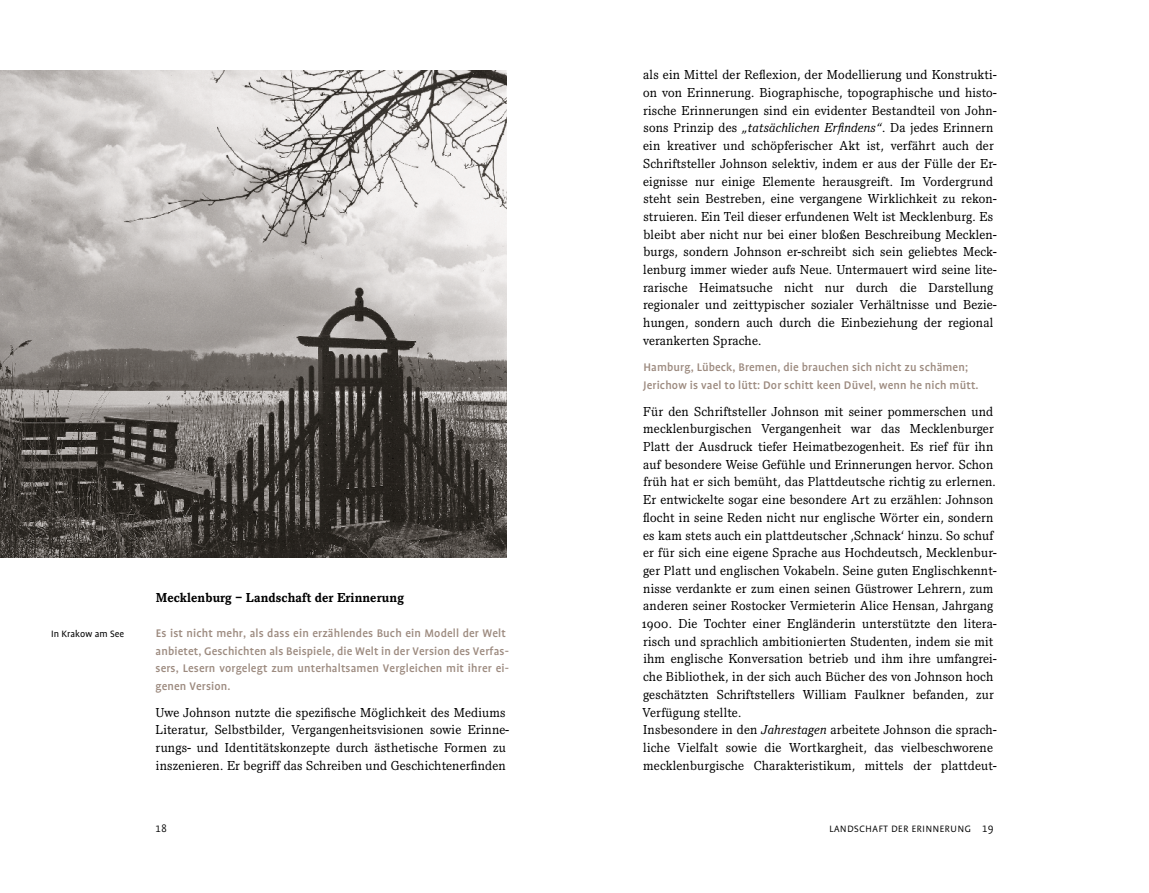
<style>
.page{position:relative;width:1149px;height:893px;background:#fff}
.page>*{position:absolute;margin:0;border:0;box-sizing:border-box;transform-origin:0 0}
.t1{font:13.5px/17.7px "Pacella EF";letter-spacing:.02em;color:#000}
.t2{font:700 13.5px "Pacella EF";letter-spacing:.01em;color:#000}
.t3{font:500 12.6px/17.7px "Profile";letter-spacing:.01em;color:#9d8b80}
.t4{font:300 12.45px "Profile SC";letter-spacing:.005em;color:#000}
.t5{font:10.5px "Profile";letter-spacing:.005em;color:#000}
.s1{font-style:italic}
.s2{font-family:"Pacella SCEF"}
</style>
<div class="page">
<img style="left:0;top:70px;width:506px;height:487px">
<p class="t5" style="left:51px;top:628px;width:75px">In Krakow am See</p>
<p class="t1" style="left:642px;top:66px;width:355px">als ein Mittel der Reflexion, der Modellierung und Konstrukti&shy;on von Erinnerung. Biographische, topographische und histo&shy;rische Erinnerungen sind ein evidenter Bestandteil von John&shy;sons Prinzip des <span class="s1">„tatsächlichen Erfindens“</span>. Da jedes Erinnern ein kreativer und schöpferischer Akt ist, verfährt auch der Schriftsteller Johnson selektiv, indem er aus der Fülle der Er&shy;eignisse nur einige Elemente herausgreift. Im Vordergrund steht sein Bestreben, eine vergangene Wirklichkeit zu rekon&shy;struieren. Ein Teil dieser erfundenen Welt ist Mecklenburg. Es bleibt aber nicht nur bei einer bloßen Beschreibung Mecklen&shy;burgs, sondern Johnson er-schreibt sich sein geliebtes Meck&shy;lenburg immer wieder aufs Neue. Untermauert wird seine lite&shy;rarische Heimatsuche nicht nur durch die Darstellung regionaler und zeittypischer sozialer Verhältnisse und Bezie&shy;hungen, sondern auch durch die Einbeziehung der regional verankerten Sprache.</p>
<p class="t2" style="left:156px;top:589px;width:249px">Mecklenburg – Landschaft der Erinnerung</p>
<p class="t3" style="left:155px;top:624px;width:355px">Es ist nicht mehr, als dass ein erzählendes Buch ein Modell der Welt anbietet, Geschichten als Beispiele, die Welt in der Version des Verfas&shy;sers, Lesern vorgelegt zum unterhaltsamen Vergleichen mit ihrer ei&shy;genen Version.</p>
<p class="t1" style="left:155px;top:703px;width:355px">Uwe Johnson nutzte die spezifische Möglichkeit des Mediums Literatur, Selbstbilder, Vergangenheitsvisionen sowie Erinne&shy;rungs- und Identitätskonzepte durch ästhetische Formen zu inszenieren. Er begriff das Schreiben und Geschichtenerfinden</p>
<p class="t3" style="left:643px;top:359px;width:337px">Hamburg, Lübeck, Bremen, die brauchen sich nicht zu schämen;<br>Jerichow is vael to lütt: Dor schitt keen Düvel, wenn he nich mütt.</p>
<p class="t1" style="left:641px;top:402px;width:356px">Für den Schriftsteller Johnson mit seiner pommerschen und mecklenburgischen Vergangenheit war das Mecklenburger Platt der Ausdruck tiefer Heimatbezogenheit. Es rief für ihn auf besondere Weise Gefühle und Erinnerungen hervor. Schon früh hat er sich bemüht, das Plattdeutsche richtig zu erlernen.<br>Er entwickelte sogar eine besondere Art zu erzählen: Johnson flocht in seine Reden nicht nur englische Wörter ein, sondern es kam stets auch ein plattdeutscher ‚Schnack‘ hinzu. So schuf er für sich eine eigene Sprache aus Hochdeutsch, Mecklenbur&shy;ger Platt und englischen Vokabeln. Seine guten Englischkennt&shy;nisse verdankte er zum einen seinen Güstrower Lehrern, zum anderen seiner Rostocker Vermieterin Alice Hensan, Jahrgang <span class="s2">1900</span>. Die Tochter einer Engländerin unterstützte den litera&shy;risch und sprachlich ambitionierten Studenten, indem sie mit ihm englische Konversation betrieb und ihm ihre umfangrei&shy;che Bibliothek, in der sich auch Bücher des von Johnson hoch geschätzten Schriftstellers William Faulkner befanden, zur Verfügung stellte.<br>Insbesondere in den <span class="s1">Jahrestagen</span> arbeitete Johnson die sprach&shy;liche Vielfalt sowie die Wortkargheit, das vielbeschworene mecklenburgische Charakteristikum, mittels der plattdeut-</p>
<p class="t4" style="left:155px;top:821px;width:13px">18</p>
<p class="t4" style="left:828px;top:821px;width:166px">landschaft der erinnerung 19</p>
</div>
